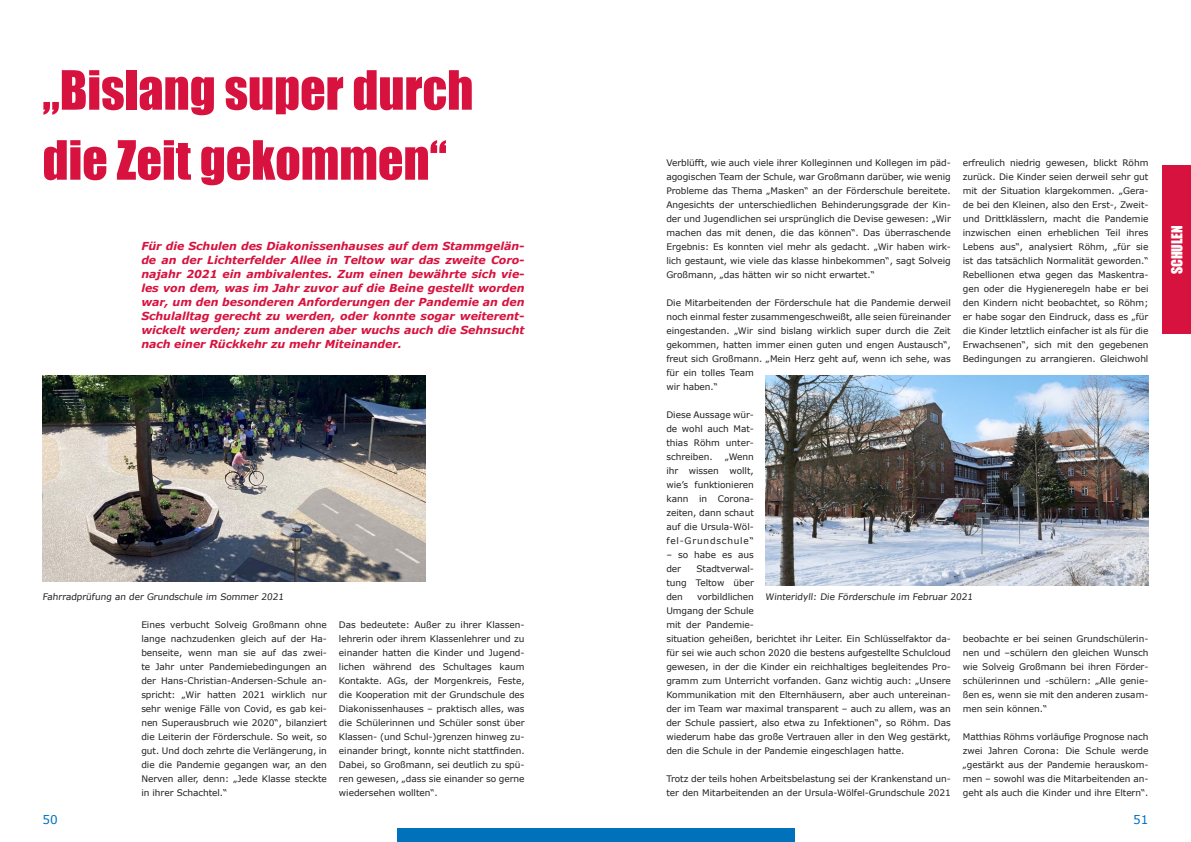
<style>
.page{position:relative;width:1191px;height:842px;background:#fff}
.page>*{position:absolute;margin:0;border:0;box-sizing:border-box;transform-origin:0 0}
.t1{font:50px/70px "Impact";color:#d7123e}
.t2{font:14px "Impact";color:#fff}
.t3{font:12px "Verdana";color:#0072bc}
.t4{font:italic 700 11px/14px "Verdana";letter-spacing:-.005em;color:#d7123e;text-align:justify}
.t5{font:9px/14px "Verdana";letter-spacing:-.005em;color:#231f20;text-align:justify}
</style>
<div class="page">
<div style="left:396px;top:828px;width:398px;height:14px;background:#0072bc"></div>
<div style="left:1162px;top:166px;width:29px;height:168px;background:#d7123e"></div>
<img style="left:43px;top:376px;width:383px;height:205px">
<img style="left:765px;top:376px;width:383px;height:209px">
<h1 class="t1" style="left:43px;top:54px;width:432px">„Bislang super durch die Zeit gekommen“</h1>
<p class="t5" style="left:666px;top:155px;width:286px">Verblüfft, wie auch viele ihrer Kolleginnen und Kollegen im päd&shy;agogischen Team der Schule, war Großmann darüber, wie wenig Probleme das Thema „Masken“ an der Förderschule bereitete.<br>Angesichts der unterschiedlichen Behinderungsgrade der Kin&shy;der und Jugendlichen sei ursprünglich die Devise gewesen: „Wir machen das mit denen, die das können“. Das überraschende Ergebnis: Es konnten viel mehr als gedacht. „Wir haben wirk&shy;lich gestaunt, wie viele das klasse hinbekommen“, sagt Solveig Großmann, „das hätten wir so nicht erwartet.“</p>
<p class="t5" style="left:666px;top:295px;width:286px;text-align:left">Die Mitarbeitenden der Förderschule hat die Pandemie derweil noch einmal fester zusammengeschweißt, alle seien füreinander eingestanden. „Wir sind bislang wirklich super durch die Zeit gekommen, hatten immer einen guten und engen Austausch“, freut sich Großmann. „Mein Herz geht auf, wenn ich sehe, was für ein tolles Team<br>wir haben.“</p>
<p class="t5" style="left:666px;top:407px;width:89px">Diese Aussage wür&shy;de wohl auch Mat&shy;thias Röhm unter&shy;schreiben.</p>
<p class="t5" style="left:962px;top:156px;width:187px">erfreulich niedrig gewesen, blickt Röhm zurück. Die Kinder seien derweil sehr gut mit der Situation klargekommen. „Gera&shy;de bei den Kleinen, also den Erst-, Zweit&shy;und Drittklässlern, macht die Pandemie inzwischen einen erheblichen Teil ihres Lebens aus“, analysiert Röhm, „für sie ist das tatsächlich Normalität geworden.“ Rebellionen etwa gegen das Maskentra&shy;gen oder die Hygieneregeln habe er bei den Kindern nicht beobachtet, so Röhm; er habe sogar den Eindruck, dass es „für die Kinder letztlich einfacher ist als für die Erwachsenen“, sich mit den gegebenen Bedingungen zu arrangieren. Gleichwohl</p>
<p class="t4" style="left:141px;top:238px;width:385px">Für die Schulen des Diakonissenhauses auf dem Stammgelän&shy;de an der Lichterfelder Allee in Teltow war das zweite Coro&shy;najahr 2021 ein ambivalentes. Zum einen bewährte sich vie&shy;les von dem, was im Jahr zuvor auf die Beine gestellt worden war, um den besonderen Anforderungen der Pandemie an den Schulalltag gerecht zu werden, oder konnte sogar weiterent&shy;wickelt werden; zum anderen aber wuchs auch die Sehnsucht nach einer Rückkehr zu mehr Miteinander.</p>
<p class="t5" style="left:666px;top:449px;width:89px;text-indent:59px">„Wenn ihr wissen wollt, wie’s funktionieren kann in Corona&shy;zeiten, dann schaut auf die Ursula-Wöl&shy;fel-Grundschule“</p>
<p class="t5" style="left:666px;top:548px;width:89px">– so habe es aus der</p>
<p class="t5" style="left:666px;top:562px;width:89px;text-indent:30px">Stadtverwal&shy;tung Teltow über den</p>
<p class="t5" style="left:43px;top:589px;width:244px">Fahrradprüfung an der Grundschule im Sommer 2021</p>
<p class="t5" style="left:765px;top:589px;width:210px">Winteridyll: Die Förderschule im Februar 2021</p>
<p class="t5" style="left:666px;top:590px;width:286px;text-align:left;text-indent:31px">vorbildlichen<br>Umgang der Schule<br>mit der Pandemie-<br>situation geheißen, berichtet ihr Leiter. Ein Schlüsselfaktor da&shy;für sei wie auch schon 2020 die bestens aufgestellte Schulcloud gewesen, in der die Kinder ein reichhaltiges begleitendes Pro&shy;gramm zum Unterricht vorfanden. Ganz wichtig auch: „Unsere Kommunikation mit den Elternhäusern, aber auch untereinan&shy;der im Team war maximal transparent – auch zu allem, was an der Schule passiert, also etwa zu Infektionen“, so Röhm. Das wiederum habe das große Vertrauen aller in den Weg gestärkt, den die Schule in der Pandemie eingeschlagen hatte.</p>
<p class="t5" style="left:666px;top:772px;width:286px">Trotz der teils hohen Arbeitsbelastung sei der Krankenstand un&shy;ter den Mitarbeitenden an der Ursula-Wölfel-Grundschule 2021</p>
<p class="t5" style="left:141px;top:617px;width:187px">Eines verbucht Solveig Großmann ohne lange nachzudenken gleich auf der Ha&shy;benseite, wenn man sie auf das zwei&shy;te Jahr unter Pandemiebedingungen an der Hans-Christian-Andersen-Schule an&shy;spricht: „Wir hatten 2021 wirklich nur sehr wenige Fälle von Covid, es gab kei&shy;nen Superausbruch wie 2020“, bilanziert die Leiterin der Förderschule. So weit, so gut. Und doch zehrte die Verlängerung, in die die Pandemie gegangen war, an den Nerven aller, denn: „Jede Klasse steckte in ihrer Schachtel.“</p>
<p class="t5" style="left:339px;top:617px;width:187px">Das bedeutete: Außer zu ihrer Klassen&shy;lehrerin oder ihrem Klassenlehrer und zu einander hatten die Kinder und Jugend&shy;lichen während des Schultages kaum Kontakte. AGs, der Morgenkreis, Feste, die Kooperation mit der Grundschule des Diakonissenhauses – praktisch alles, was die Schülerinnen und Schüler sonst über Klassen- (und Schul-)grenzen hinweg zu&shy;einander bringt, konnte nicht stattfinden.<br>Dabei, so Großmann, sei deutlich zu spü&shy;ren gewesen, „dass sie einander so gerne wiedersehen wollten“.</p>
<p class="t5" style="left:962px;top:632px;width:187px">beobachte er bei seinen Grundschülerin&shy;nen und –schülern den gleichen Wunsch wie Solveig Großmann bei ihren Förder&shy;schülerinnen und -schülern: „Alle genie&shy;ßen es, wenn sie mit den anderen zusam&shy;men sein können.“</p>
<p class="t5" style="left:962px;top:730px;width:187px">Matthias Röhms vorläufige Prognose nach zwei Jahren Corona: Die Schule werde „gestärkt aus der Pandemie herauskom&shy;men – sowohl was die Mitarbeitenden an&shy;geht als auch die Kinder und ihre Eltern“.</p>
<h3 class="t3" style="left:43px;top:811px;width:17px">50</h3>
<h3 class="t3" style="left:1133px;top:811px;width:17px">51</h3>
<h2 class="t2" style="left:1166px;top:274px;width:51px;rotate:-90deg">SCHULEN</h2>
</div>
